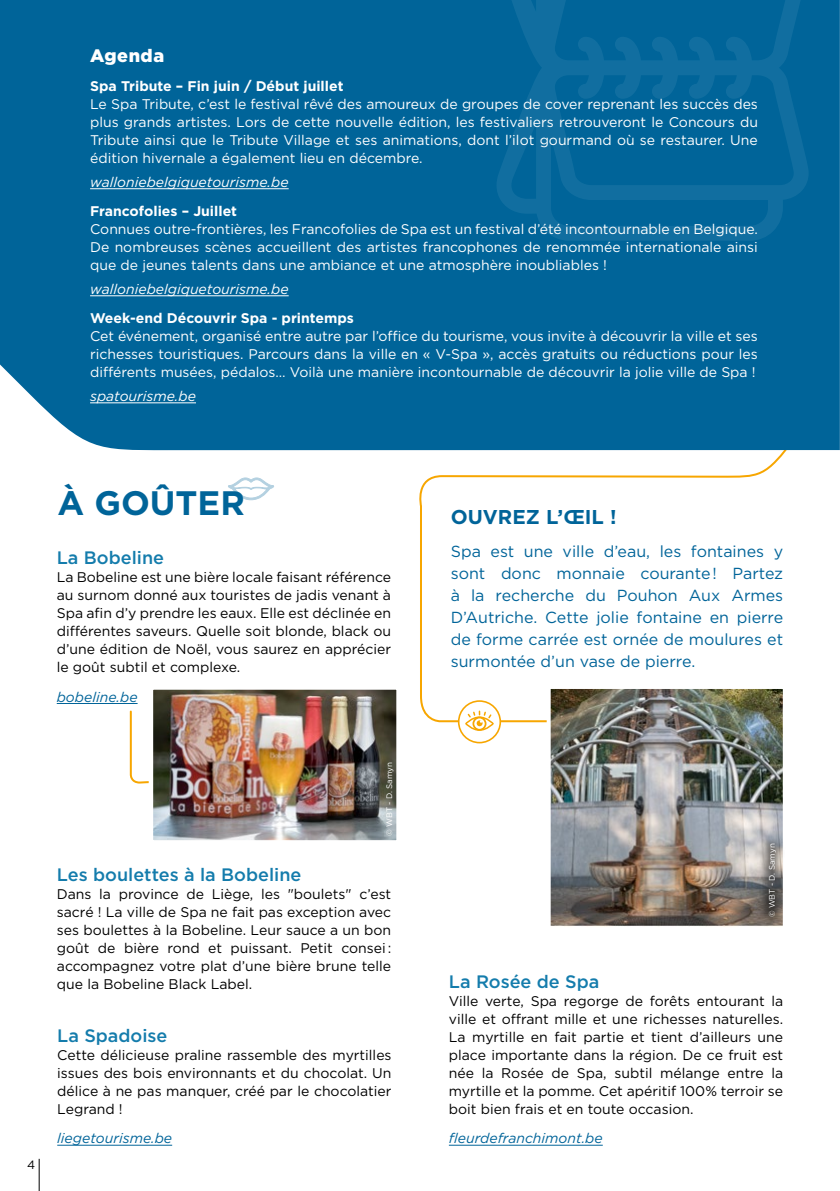
<style>
.page{position:relative;width:840px;height:1191px;background:#fff}
.page>*{position:absolute;margin:0;border:0;box-sizing:border-box;transform-origin:0 0}
.t1{font:700 34px "Gotham";color:#006499}
.t2{font:700 20px "Gotham";color:#006499}
.t3{font:500 18px "Gotham";color:#147cac}
.t4{font:900 18px "Gotham";letter-spacing:.03em;color:#fff}
.t5{font:16px/22px "Gotham";color:#006499;text-align:justify}
.t6{font:14px/18px "Gotham";color:#000;text-align:justify}
.t7{font:14px/18px "Gotham";color:#fff;text-align:justify}
.t8{font:700 14px "Gotham";color:#fff}
.t9{font:italic 14px "Gotham";color:#fff}
.t10{font:italic 14px "Gotham";color:#006499}
.t11{font:12px "Gotham";color:#000}
.t12{font:8px "Gotham";color:#fff}
</style>
<div class="page">
<svg style="left:419px;top:451px;width:367px;height:272px"></svg>
<div style="left:458px;top:701px;width:42px;height:41px;background:#fff;border-radius:50%"></div>
<div style="left:457px;top:700px;width:44px;height:43px;border:2px solid #f7a600;border-radius:50%"></div>
<div style="left:472px;top:716px;width:14px;height:14px;border:2px solid #f7a600;border-radius:50%"></div>
<div style="left:465px;top:716px;width:28px;height:15px;border:2px solid #f7a600;border-radius:50%"></div>
<svg style="left:466px;top:710px;width:26px;height:16px"></svg>
<div style="left:0;top:0;width:839px;height:451px;background:#006499"></div>
<svg style="left:496px;top:0;width:312px;height:241px;background:#05679b"></svg>
<img style="left:544px;top:683px;width:242px;height:244px">
<hr style="left:448px;top:1144px;width:154px;height:1px;background:#006499">
<hr style="left:57px;top:1144px;width:115px;height:1px;background:#006499">
<svg style="left:228px;top:477px;width:46px;height:23px"></svg>
<hr style="left:90px;top:188px;width:198px;height:1px;background:#fff">
<hr style="left:90px;top:295px;width:198px;height:1px;background:#fff">
<hr style="left:90px;top:402px;width:106px;height:1px;background:#fff">
<svg style="left:757px;top:833px;width:28px;height:93px;background:#898583"></svg>
<hr style="left:57px;top:703px;width:80px;height:1px;background:#006499">
<svg style="left:129px;top:703px;width:17px;height:81px"></svg>
<img style="left:146px;top:689px;width:251px;height:152px">
<hr style="left:39px;top:1158px;width:1px;height:33px;background:#000">
<p class="t4" style="left:90px;top:45px;width:75px">Agenda</p>
<p class="t8" style="left:90px;top:77px;width:255px">Spa Tribute – Fin juin / Début juillet</p>
<p class="t7" style="left:90px;top:95px;width:669px">Le Spa Tribute, c’est le festival rêvé des amoureux de groupes de cover reprenant les succès des plus grands artistes. Lors de cette nouvelle édition, les festivaliers retrouveront le Concours du Tribute ainsi que le Tribute Village et ses animations, dont l’ilot gourmand où se restaurer. Une édition hivernale a également lieu en décembre.</p>
<p class="t9" style="left:90px;top:173px;width:200px">walloniebelgiquetourisme.be</p>
<p class="t8" style="left:90px;top:202px;width:148px">Francofolies – Juillet</p>
<p class="t7" style="left:90px;top:220px;width:669px">Connues outre-frontières, les Francofolies de Spa est un festival d’été incontournable en Belgique.<br>De nombreuses scènes accueillent des artistes francophones de renommée internationale ainsi que de jeunes talents dans une ambiance et une atmosphère inoubliables !</p>
<p class="t9" style="left:90px;top:280px;width:200px">walloniebelgiquetourisme.be</p>
<p class="t8" style="left:90px;top:309px;width:265px">Week-end Découvrir Spa - printemps</p>
<p class="t7" style="left:90px;top:327px;width:669px">Cet événement, organisé entre autre par l’office du tourisme, vous invite à découvrir la ville et ses richesses touristiques. Parcours dans la ville en « V-Spa », accès gratuits ou réductions pour les différents musées, pédalos… Voilà une manière incontournable de découvrir la jolie ville de Spa !</p>
<p class="t9" style="left:90px;top:387px;width:107px">spatourisme.be</p>
<h1 class="t1" style="left:57px;top:480px;width:189px">À GOÛTER</h1>
<p class="t3" style="left:57px;top:546px;width:109px">La Bobeline</p>
<p class="t6" style="left:57px;top:568px;width:335px">La Bobeline est une bière locale faisant référence au surnom donné aux touristes de jadis venant à Spa afin d’y prendre les eaux. Elle est déclinée en différentes saveurs. Quelle soit blonde, black ou d’une édition de Noël, vous saurez en apprécier le goût subtil et complexe.</p>
<p class="t10" style="left:57px;top:687px;width:82px">bobeline.be</p>
<p class="t11" style="left:27px;top:1156px;width:10px">4</p>
<p class="t12" style="left:384px;top:836px;width:75px;rotate:-90deg">© WBT - D. Samyn</p>
<p class="t3" style="left:57px;top:863px;width:246px">Les boulettes à la Bobeline</p>
<p class="t6" style="left:57px;top:885px;width:336px">Dans la province de Liège, les "boulets" c’est sacré ! La ville de Spa ne fait pas exception avec ses boulettes à la Bobeline. Leur sauce a un bon goût de bière rond et puissant. Petit consei : accompagnez votre plat d’une bière brune telle que la Bobeline Black Label.</p>
<p class="t3" style="left:57px;top:1023px;width:112px">La Spadoise</p>
<p class="t6" style="left:57px;top:1045px;width:335px">Cette délicieuse praline rassemble des myrtilles issues des bois environnants et du chocolat. Un délice à ne pas manquer, créé par le chocolatier Legrand !</p>
<p class="t10" style="left:57px;top:1129px;width:116px">liegetourisme.be</p>
<h2 class="t2" style="left:450px;top:504px;width:167px">OUVREZ L’ŒIL !</h2>
<p class="t5" style="left:450px;top:540px;width:334px">Spa est une ville d’eau, les fontaines y sont donc monnaie courante ! Partez à la recherche du Pouhon Aux Armes D’Autriche. Cette jolie fontaine en pierre de forme carrée est ornée de moulures et surmontée d’un vase de pierre.</p>
<p class="t12" style="left:766px;top:917px;width:75px;rotate:-90deg">© WBT - D. Samyn</p>
<p class="t3" style="left:448px;top:969px;width:152px">La Rosée de Spa</p>
<p class="t6" style="left:448px;top:991px;width:336px">Ville verte, Spa regorge de forêts entourant la ville et offrant mille et une richesses naturelles.<br>La myrtille en fait partie et tient d’ailleurs une place importante dans la région. De ce fruit est née la Rosée de Spa, subtil mélange entre la myrtille et la pomme. Cet apéritif 100% terroir se boit bien frais et en toute occasion.</p>
<p class="t10" style="left:448px;top:1129px;width:155px">fleurdefranchimont.be</p>
</div>
